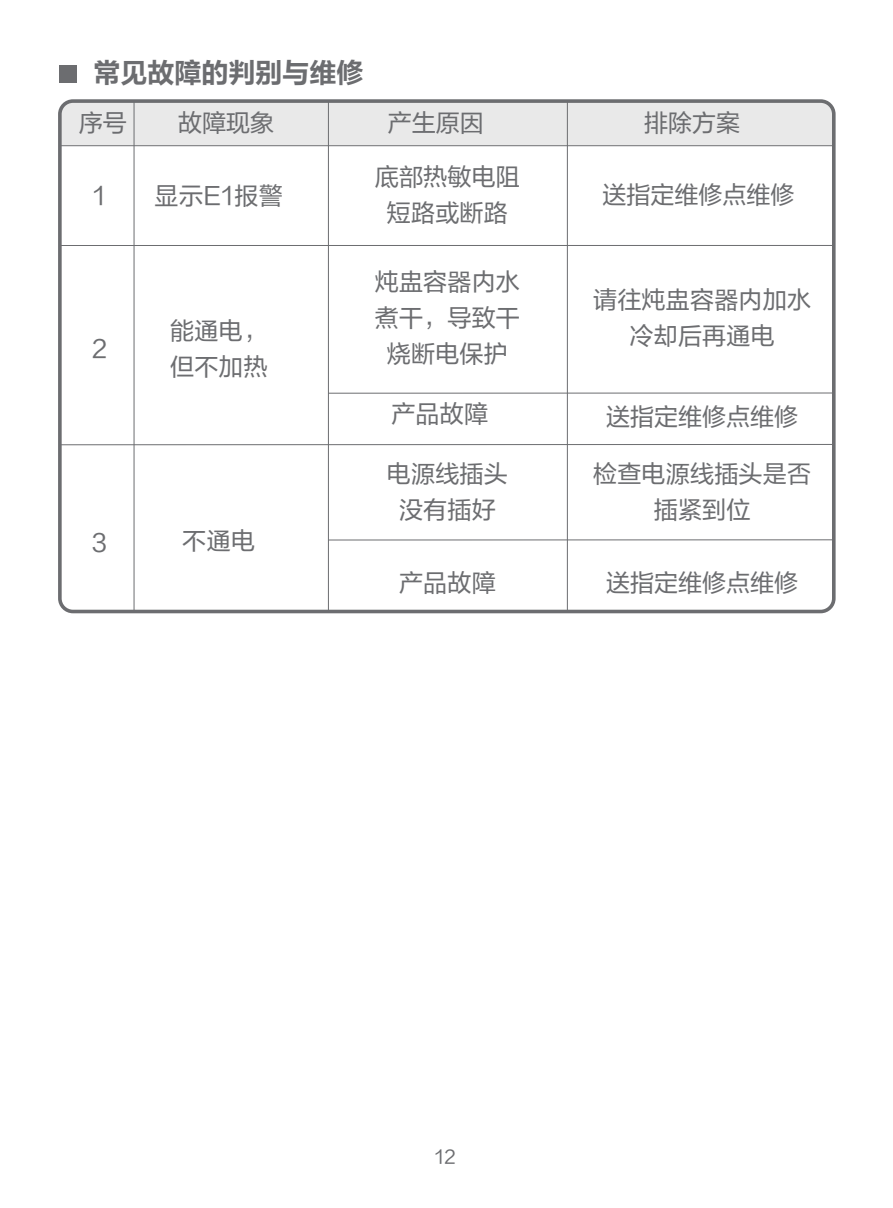
<style>
.page{position:relative;width:893px;height:1208px;background:#fff}
.page>*{position:absolute;margin:0;border:0;box-sizing:border-box;transform-origin:0 0}
.t1{font:27px "FZLTCHJW GB1 0";color:#6c6d70}
.t2{font:24px/36px "FZLTHJW GB1 0";letter-spacing:.01em;color:#6c6d70;text-align:center}
.t3{font:18px "FZLTHJW GB1 0";color:#6c6d70}
</style>
<div class="page">
<div style="left:59px;top:65px;width:17px;height:17px;background:#6c6d70"></div>
<hr style="left:60px;top:245px;width:774px;height:1px;background:#6c6d70">
<hr style="left:59px;top:444px;width:774px;height:1px;background:#6c6d70">
<div style="left:63px;top:104px;width:768px;height:41px;background:#e9e9e9"></div>
<div style="left:58px;top:99px;width:778px;height:514px;border:4px solid #6c6d70;border-radius:13px"></div>
<hr style="left:328px;top:101px;width:1px;height:510px;background:#6c6d70">
<hr style="left:567px;top:101px;width:1px;height:510px;background:#6c6d70">
<hr style="left:60px;top:145px;width:772px;height:1px;background:#6c6d70">
<hr style="left:134px;top:101px;width:1px;height:510px;background:#6c6d70">
<hr style="left:329px;top:392px;width:504px;height:2px;background:#6c6d70">
<hr style="left:328px;top:539px;width:504px;height:1px;background:#6c6d70">
<p class="t1" style="left:93px;top:58px;width:271px">常见故障的判别与维修</p>
<p class="t2" style="left:79px;top:106px;width:49px">序号</p>
<p class="t2" style="left:178px;top:106px;width:97px">故障现象</p>
<p class="t2" style="left:93px;top:178px;width:14px">1</p>
<p class="t2" style="left:155px;top:178px;width:130px">显示E1报警</p>
<p class="t2" style="left:388px;top:106px;width:97px">产生原因</p>
<p class="t2" style="left:644px;top:106px;width:97px">排除方案</p>
<p class="t2" style="left:375px;top:160px;width:147px">底部热敏电阻短路或断路</p>
<p class="t2" style="left:603px;top:178px;width:193px">送指定维修点维修</p>
<p class="t2" style="left:92px;top:332px;width:17px">2</p>
<p class="t2" style="left:92px;top:525px;width:17px">3</p>
<p class="t2" style="left:170px;top:314px;width:99px;text-align:left">能通电，但不加热</p>
<p class="t2" style="left:182px;top:524px;width:74px">不通电</p>
<p class="t2" style="left:375px;top:264px;width:147px">炖盅容器内水煮干，导致干烧断电保护</p>
<p class="t2" style="left:391px;top:396px;width:98px">产品故障</p>
<p class="t2" style="left:387px;top:456px;width:122px">电源线插头没有插好</p>
<p class="t2" style="left:399px;top:565px;width:98px">产品故障</p>
<p class="t2" style="left:593px;top:282px;width:219px">请往炖盅容器内加水冷却后再通电</p>
<p class="t2" style="left:606px;top:399px;width:193px">送指定维修点维修</p>
<p class="t2" style="left:593px;top:456px;width:219px">检查电源线插头是否插紧到位</p>
<p class="t2" style="left:606px;top:565px;width:194px">送指定维修点维修</p>
<p class="t3" style="left:435px;top:1146px;width:22px">12</p>
</div>
